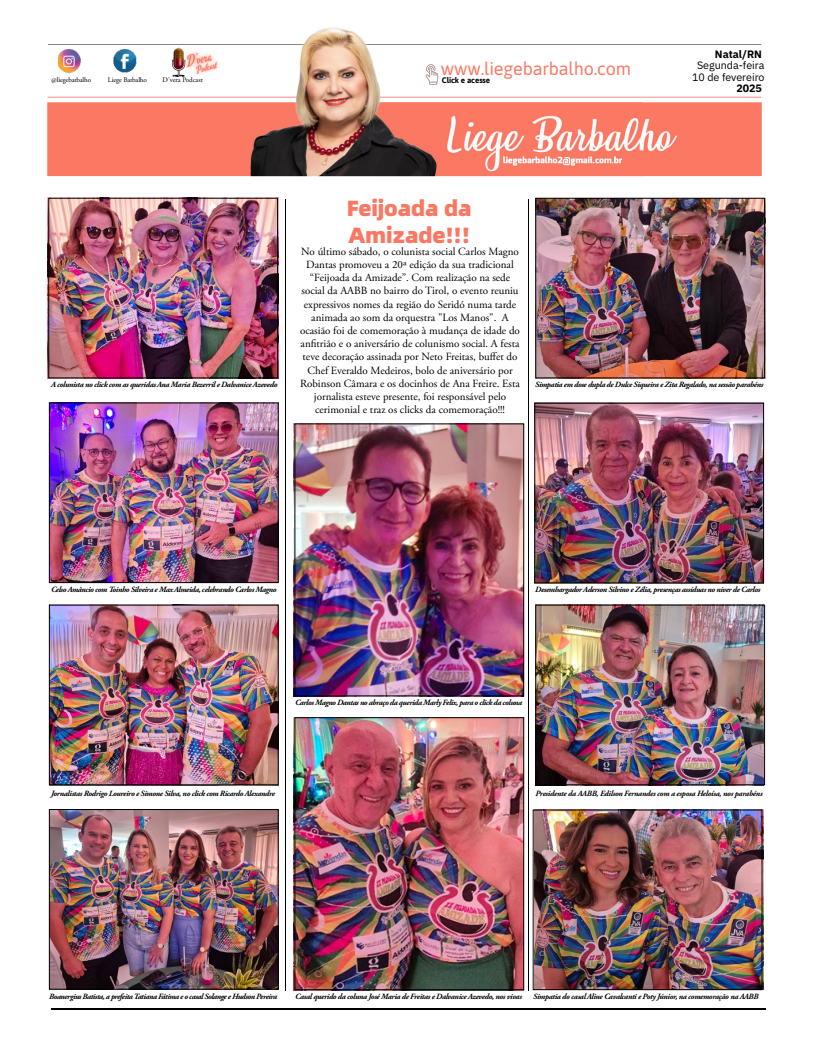
<style>
.page{position:relative;width:816px;height:1050px;background:#fff}
.page>*{position:absolute;margin:0;border:0;box-sizing:border-box;transform-origin:0 0}
.t1{font:900 22px/26.4px "Alibaba Sans";letter-spacing:-.01em;color:#fa7863}
.t2{font:18px "Asap";letter-spacing:-.01em;color:#fa7863}
.t3{font:11px/13.2px "Adobe Garamond Pro";color:#000;text-align:center}
.t4{font:10.7px/11.2px "IBM Plex Sans";color:#000;text-align:center}
.t5{font:700 10.7px "IBM Plex Sans";color:#000}
.t6{font:italic 700 8px "Adobe Garamond Pro";letter-spacing:-.045em;color:#000}
.t7{font:700 8px "Asap";letter-spacing:-.01em;color:#000}
.t8{font:7px "Adobe Garamond Pro";letter-spacing:-.02em;color:#000}
.t9{font:7px "Adobe Garamond Pro";color:#000}
</style>
<div class="page">
<hr style="left:286px;top:199px;width:1px;height:792px;background:#000">
<hr style="left:528px;top:199px;width:1px;height:792px;background:#000">
<hr style="left:51px;top:1008px;width:714px;height:1px;background:#000">
<img style="left:50px;top:200px;width:226px;height:176px">
<img style="left:51px;top:404px;width:226px;height:177px">
<img style="left:535px;top:198px;width:231px;height:181px">
<img style="left:536px;top:404px;width:226px;height:177px">
<img style="left:51px;top:606px;width:226px;height:177px">
<img style="left:51px;top:810px;width:226px;height:177px">
<img style="left:537px;top:606px;width:226px;height:177px">
<img style="left:535px;top:809px;width:229px;height:180px">
<div style="left:49px;top:808px;width:230px;height:181px;border:1px solid #000"></div>
<div style="left:49px;top:604px;width:230px;height:181px;border:1px solid #000"></div>
<div style="left:49px;top:402px;width:230px;height:181px;border:1px solid #000"></div>
<div style="left:48px;top:198px;width:230px;height:180px;border:1px solid #000"></div>
<div style="left:535px;top:198px;width:230px;height:180px;border:1px solid #000"></div>
<div style="left:534px;top:402px;width:230px;height:181px;border:1px solid #000"></div>
<div style="left:535px;top:604px;width:230px;height:181px;border:1px solid #000"></div>
<div style="left:533px;top:809px;width:230px;height:180px;border:1px solid #000"></div>
<img style="left:296px;top:719px;width:226px;height:268px">
<div style="left:294px;top:717px;width:230px;height:272px;border:1px solid #000"></div>
<img style="left:47px;top:27px;width:715px;height:150px">
<img style="left:58px;top:49px;width:79px;height:23px">
<img style="left:172px;top:47px;width:16px;height:29px">
<img style="left:187px;top:52px;width:30px;height:22px">
<img style="left:425px;top:63px;width:14px;height:22px">
<img style="left:296px;top:425px;width:226px;height:269px">
<div style="left:294px;top:423px;width:230px;height:273px;border:1px solid #000"></div>
<p class="t8" style="left:52px;top:76px;width:41px">@liegebarbalho</p>
<p class="t8" style="left:108px;top:76px;width:40px">Liege Barbalho</p>
<p class="t9" style="left:163px;top:76px;width:42px">D'vera Podcast</p>
<h2 class="t2" style="left:441px;top:56px;width:192px">www.liegebarbalho.com</h2>
<p class="t7" style="left:442px;top:75px;width:50px">Click e acesse</p>
<h3 class="t5" style="left:715px;top:46px;width:49px">Natal/RN</h3>
<h3 class="t4" style="left:692px;top:59px;width:74px">Segunda-feira<br>10 de fevereiro</h3>
<h3 class="t5" style="left:736px;top:79px;width:27px">2025</h3>
<p class="t6" style="left:51px;top:380px;width:228px">A colunista no click com as queridas Ana Maria Bezerril e Dalvanice Azevedo</p>
<h1 class="t1" style="left:347px;top:194px;width:127px">Feijoada da<br>Amizade!!!</h1>
<p class="t3" style="left:300px;top:245px;width:221px">No último sábado, o colunista social Carlos Magno Dantas promoveu a 20ª edição da sua tradicional “Feijoada da Amizade”. Com realização na sede social da AABB no bairro do Tirol, o evento reuniu expressivos nomes da região do Seridó numa tarde animada ao som da orquestra "Los Manos". A ocasião foi de comemoração à mudança de idade do anfitrião e o aniversário de colunismo social. A festa teve decoração assinada por Neto Freitas, buffet do Chef Everaldo Medeiros, bolo de aniversário por Robinson Câmara e os docinhos de Ana Freire. Esta jornalista esteve presente, foi responsável pelo cerimonial e traz os clicks da comemoração!!!</p>
<p class="t6" style="left:535px;top:380px;width:230px">Simpatia em dose dupla de Dulce Siqueira e Zita Regalado, na sessão parabéns</p>
<p class="t6" style="left:51px;top:584px;width:227px">Celso Amâncio com Toinho Silveira e Max Almeida, celebrando Carlos Magno</p>
<p class="t6" style="left:535px;top:584px;width:227px">Desembargador Aderson Silvino e Zélia, presenças assíduas no niver de Carlos</p>
<p class="t6" style="left:295px;top:698px;width:229px">Carlos Magno Dantas no abraço da querida Marly Felix, para o click da coluna</p>
<p class="t6" style="left:51px;top:788px;width:225px">Jornalistas Rodrigo Loureiro e Simone Silva, no click com Ricardo Alexandre</p>
<p class="t6" style="left:535px;top:788px;width:229px">Presidente da AABB, Edilson Fernandes com a esposa Heloísa, nos parabéns</p>
<p class="t6" style="left:49px;top:991px;width:230px">Boanergius Batista, a prefeita Tatiana Fátima e o casal Solange e Hudson Pereira</p>
<p class="t6" style="left:295px;top:991px;width:228px">Casal querido da coluna José Maria de Freitas e Dalvanice Azevedo, nos vivas</p>
<p class="t6" style="left:533px;top:991px;width:227px">Simpatia do casal Aline Cavalcanti e Poty Júnior, na comemoração na AABB</p>
</div>
